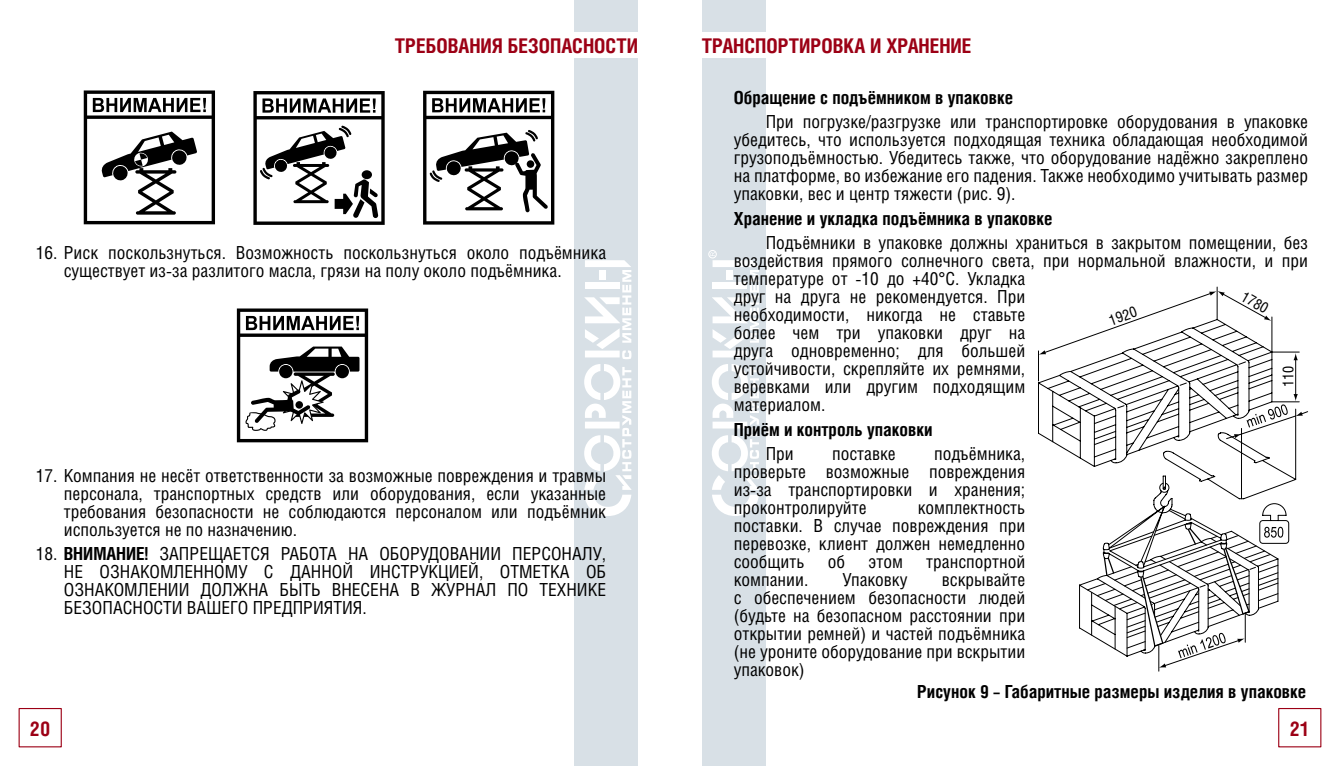
<style>
.page{position:relative;width:1340px;height:766px;background:#fff}
.page>*{position:absolute;margin:0;border:0;box-sizing:border-box;transform-origin:0 0}
.t1{font:700 20.25px "Helios Cond";color:#9c0015}
.t2{font:18px/18px "Helios Cond";color:#000;text-align:justify}
.t3{font:700 18px "Helios Cond";color:#000}
.t4{font:14.85px "Helios Cond";color:#000}
.s1{font-weight:700}
</style>
<div class="page">
<div style="left:702px;top:0;width:63px;height:765px;background:#d8e0e6"></div>
<svg style="left:708px;top:250px;width:51px;height:266px"></svg>
<div style="left:1278px;top:707px;width:43px;height:40px;border:1px solid #9c0015"></div>
<div style="left:574px;top:0;width:64px;height:765px;background:#d8e0e6"></div>
<svg style="left:580px;top:250px;width:51px;height:266px"></svg>
<div style="left:19px;top:707px;width:43px;height:40px;border:1px solid #9c0015"></div>
<div style="left:32px;top:32px;width:612px;height:25px;background:#fff"></div>
<div style="left:695px;top:32px;width:612px;height:25px;background:#fff"></div>
<svg style="left:237px;top:308px;width:131px;height:134px"></svg>
<svg style="left:1047px;top:439px;width:249px;height:194px"></svg>
<svg style="left:1038px;top:286px;width:269px;height:153px"></svg>
<svg style="left:1086px;top:475px;width:203px;height:196px"></svg>
<svg style="left:84px;top:90px;width:131px;height:134px"></svg>
<svg style="left:253px;top:91px;width:132px;height:134px"></svg>
<svg style="left:423px;top:91px;width:131px;height:133px"></svg>
<p class="t1" style="left:395px;top:34px;width:245px">ТРЕБОВАНИЯ БЕЗОПАСНОСТИ</p>
<p class="t2" style="left:64px;top:243px;width:544px;text-indent:-28px">16. Риск поскользнуться. Возможность поскользнуться около подъёмника существует из-за разлитого масла, грязи на полу около подъёмника.</p>
<p class="t2" style="left:64px;top:465px;width:544px;text-indent:-28px">17. Компания не несёт ответственности за возможные повреждения и травмы персонала, транспортных средств или оборудования, если указанные требования безопасности не соблюдаются персоналом или подъёмник используется не по назначению.</p>
<p class="t2" style="left:64px;top:544px;width:544px;text-indent:-28px">18. <span class="s1">ВНИМАНИЕ!</span> ЗАПРЕЩАЕТСЯ РАБОТА НА ОБОРУДОВАНИИ ПЕРСОНАЛУ, НЕ ОЗНАКОМЛЕННОМУ С ДАННОЙ ИНСТРУКЦИЕЙ, ОТМЕТКА ОБ ОЗНАКОМЛЕНИИ ДОЛЖНА БЫТЬ ВНЕСЕНА В ЖУРНАЛ ПО ТЕХНИКЕ БЕЗОПАСНОСТИ ВАШЕГО ПРЕДПРИЯТИЯ.</p>
<p class="t1" style="left:702px;top:34px;width:271px">ТРАНСПОРТИРОВКА И ХРАНЕНИЕ</p>
<p class="t3" style="left:733px;top:87px;width:281px">Обращение с подъёмником в упаковке</p>
<p class="t2" style="left:733px;top:113px;width:576px;text-indent:32px">При погрузке/разгрузке или транспортировке оборудования в упаковке убедитесь, что используется подходящая техника обладающая необходимой грузоподъёмностью. Убедитесь также, что оборудование надёжно закреплено на платформе, во избежание его падения. Также необходимо учитывать размер упаковки, вес и центр тяжести (рис. 9).</p>
<p class="t3" style="left:733px;top:207px;width:320px">Хранение и укладка подъёмника в упаковке</p>
<p class="t2" style="left:733px;top:233px;width:576px;text-align:left;text-indent:32px">Подъёмники в упаковке должны храниться в закрытом помещении, без воздействия прямого солнечного света, при нормальной влажности, и при температуре от -10 до +40°C. Укладка<br>друг на друга не рекомендуется. При<br>необходимости, никогда не ставьте<br>более чем три упаковки друг на<br>друга одновременно; для большей<br>устойчивости, скрепляйте их ремнями,<br>веревками или другим подходящим<br>материалом.</p>
<p class="t3" style="left:733px;top:418px;width:200px">Приём и контроль упаковки</p>
<p class="t2" style="left:765px;top:444px;width:30px">При</p>
<p class="t2" style="left:832px;top:444px;width:65px">поставке</p>
<p class="t4" style="left:1246px;top:287px;width:30px;rotate:30deg">1780</p>
<p class="t4" style="left:1106px;top:312px;width:30px;rotate:-19deg">1920</p>
<p class="t4" style="left:1279px;top:387px;width:23px;rotate:-90deg">110</p>
<p class="t2" style="left:733px;top:444px;width:293px;text-indent:200px">подъёмника, проверьте возможные повреждения из-за транспортировки и хранения; проконтролируйте</p>
<p class="t2" style="left:733px;top:498px;width:293px;text-indent:184px">комплектность поставки. В случае повреждения при перевозке, клиент должен немедленно сообщить</p>
<p class="t2" style="left:827px;top:552px;width:19px">об</p>
<p class="t2" style="left:868px;top:552px;width:36px">этом</p>
<p class="t2" style="left:926px;top:552px;width:100px">транспортной</p>
<p class="t2" style="left:733px;top:570px;width:73px">компании.</p>
<p class="t2" style="left:842px;top:570px;width:66px">Упаковку</p>
<p class="t2" style="left:733px;top:570px;width:293px;text-indent:208px">вскрывайте с обеспечением безопасности людей (будьте на безопасном расстоянии при открытии ремней) и частей подъёмника (не уроните оборудование при вскрытии упаковок)</p>
<p class="t3" style="left:917px;top:680px;width:391px">Рисунок 9 – Габаритные размеры изделия в упаковке</p>
<p class="t1" style="left:30px;top:716px;width:22px">20</p>
<p class="t1" style="left:1289px;top:716px;width:21px">21</p>
</div>
